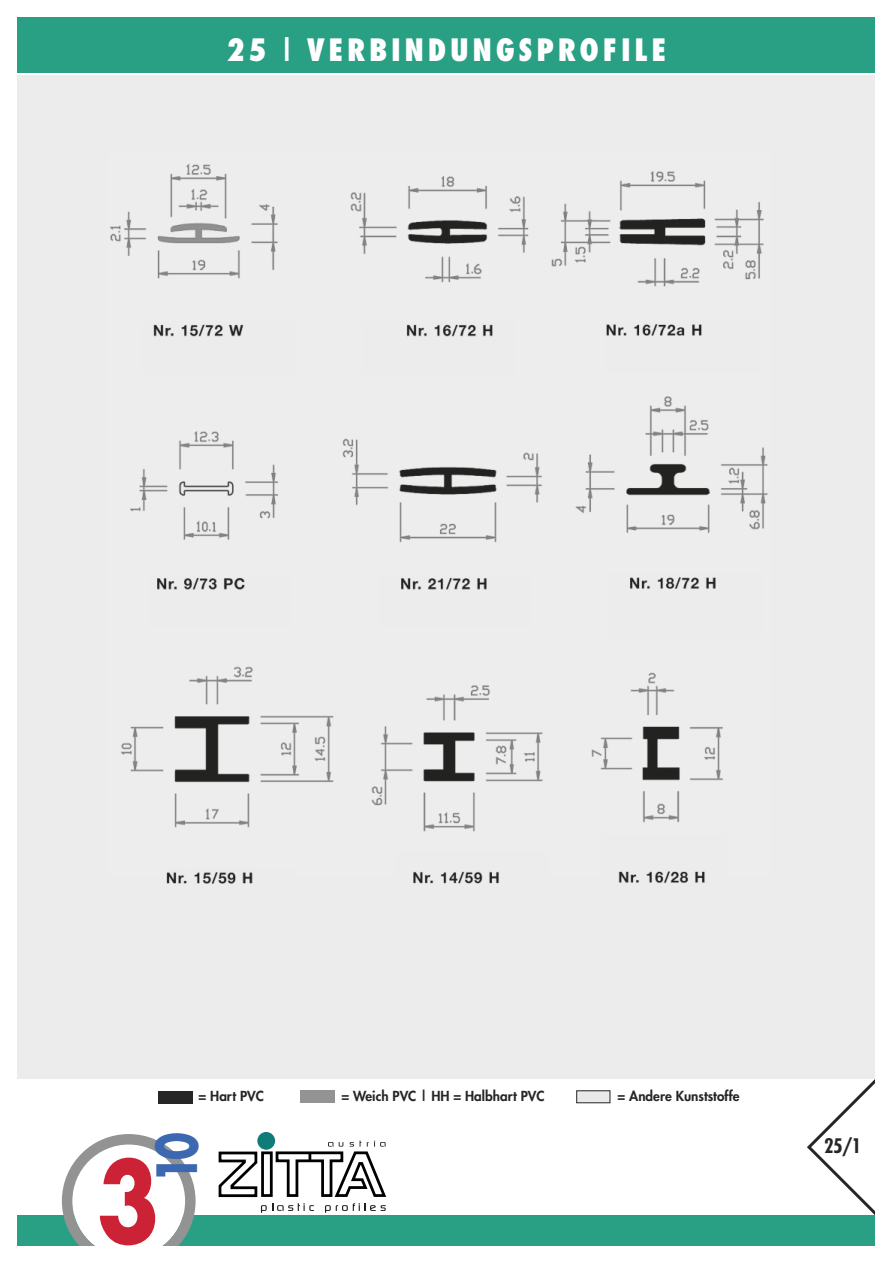
<style>
.page{position:relative;width:893px;height:1263px;background:#fff}
.page>*{position:absolute;margin:0;border:0;box-sizing:border-box;transform-origin:0 0}
.t1{font:700 107.85px "Futura";color:#cc2235;scale:.85 1}
.t2{font:700 53.85px "Futura";color:#3b68b0;scale:.75 1}
.t3{font:800 condensed 30px "Futura";letter-spacing:.125em;color:#fff}
.t4{font:700 condensed 19.5px "Futura";color:#272627}
.t5{font:800 13.5px "Futura";color:#272627}
</style>
<div class="page">
<div style="left:17px;top:75px;width:858px;height:1004px;background:#ececec"></div>
<div style="left:257px;top:1132px;width:18px;height:18px;background:#107c78;border-radius:50%"></div>
<svg style="left:219px;top:1140px;width:167px;height:73px"></svg>
<div style="left:158px;top:1091px;width:34px;height:13px;background:#272627"></div>
<div style="left:300px;top:1090px;width:34px;height:13px;background:#939393"></div>
<div style="left:577px;top:1091px;width:33px;height:12px;background:#e9e9e9"></div>
<div style="left:576px;top:1090px;width:34px;height:13px;border:1px solid #272627"></div>
<div style="left:17px;top:17px;width:859px;height:55px;background:#29a084"></div>
<div style="left:17px;top:1215px;width:858px;height:31px;background:#29a084"></div>
<svg style="left:62px;top:1134px;width:134px;height:112px"></svg>
<svg style="left:807px;top:1078px;width:68px;height:137px"></svg>
<div style="left:875px;top:0;width:18px;height:1263px;background:#fff"></div>
<h3 class="t3" style="left:227px;top:37px;width:441px">25 | VERBINDUNGSPROFILE</h3>
<p class="t5" style="left:199px;top:1090px;width:67px">= Hart PVC</p>
<p class="t5" style="left:341px;top:1090px;width:205px">= Weich PVC | HH = Halbhart PVC</p>
<p class="t5" style="left:618px;top:1090px;width:124px">= Andere Kunststoffe</p>
<h2 class="t2" style="left:152px;top:1183px;width:70px;rotate:-90deg">10</h2>
<h3 class="t4" style="left:824px;top:1137px;width:39px">25/1</h3>
<h1 class="t1" style="left:97px;top:1152px;width:75px">3</h1>
</div>
